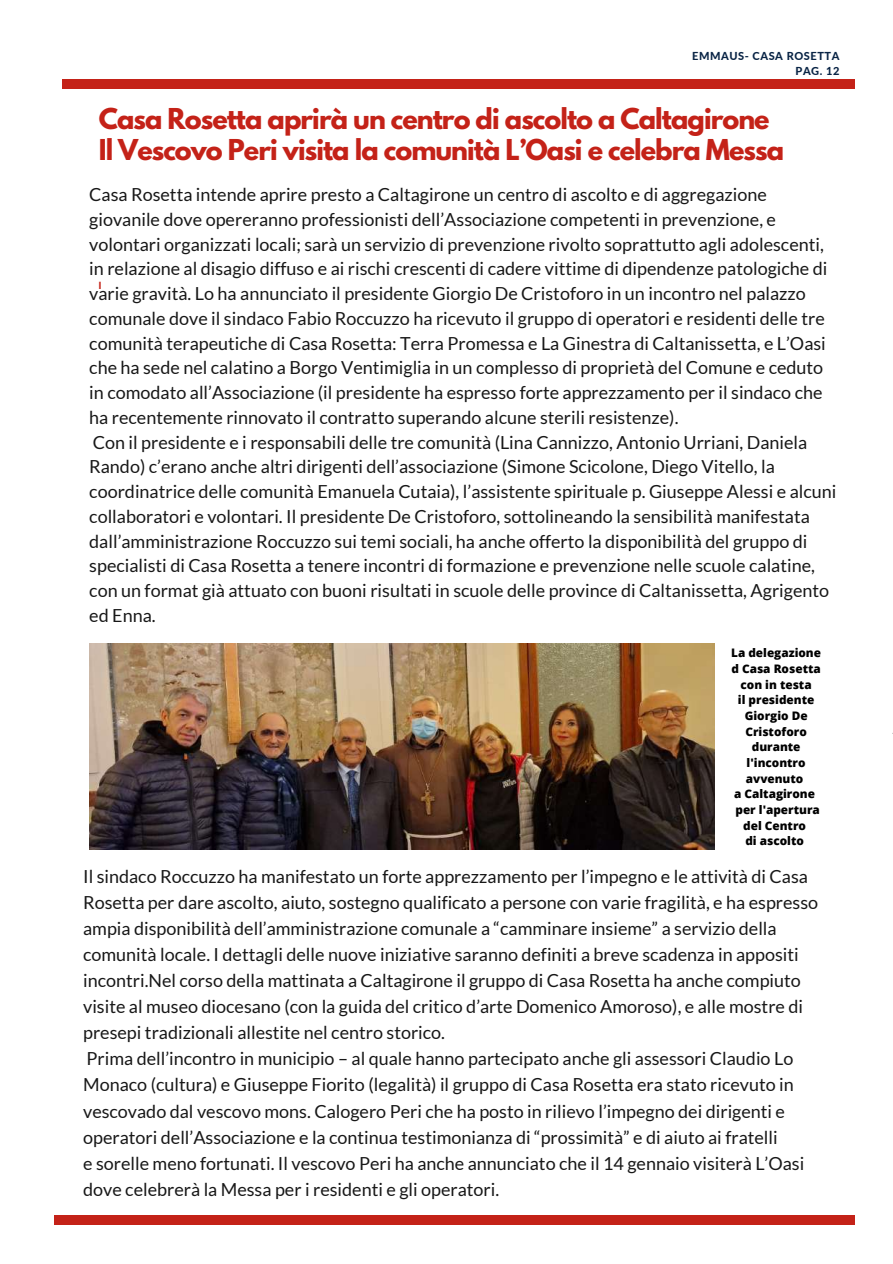
<style>
.page{position:relative;width:893px;height:1264px;background:#fff}
.page>*{position:absolute;margin:0;border:0;box-sizing:border-box;transform-origin:0 0}
.t1{font:700 25.5px/31.8px "League Spartan";letter-spacing:-.035em;color:#c42218}
.t2{font:18px/24.8px "Lato";color:#181818}
.t3{font:800 11.7px/15.6px "Open Sans";color:#000;text-align:center}
.t4{font:800 10.95px/15.3px "Lato";letter-spacing:.05em;color:#092445;text-align:right}
.t5{font:700 8.4px "League Spartan";color:#c42218}
</style>
<div class="page">
<div style="left:55px;top:1215px;width:800px;height:9px;background:#c42218"></div>
<div style="left:62px;top:80px;width:792px;height:9px;background:#c42218"></div>
<img style="left:89px;top:644px;width:625px;height:205px">
<p class="t4" style="left:692px;top:48px;width:149px">EMMAUS- CASA ROSETTA<br>PAG. 12</p>
<h1 class="t1" style="left:99px;top:106px;width:686px">Casa Rosetta aprirà un centro di ascolto a Caltagirone<br>Il Vescovo Peri visita la comunità L’Oasi e celebra Messa</h1>
<p class="t2" style="left:89px;top:182px;width:748px">Casa Rosetta intende aprire presto a Caltagirone un centro di ascolto e di aggregazione giovanile dove opereranno professionisti dell’Associazione competenti in prevenzione, e volontari organizzati locali; sarà un servizio di prevenzione rivolto soprattutto agli adolescenti, in relazione al disagio diffuso e ai rischi crescenti di cadere vittime di dipendenze patologiche di varie gravità. Lo ha annunciato il presidente Giorgio De Cristoforo in un incontro nel palazzo comunale dove il sindaco Fabio Roccuzzo ha ricevuto il gruppo di operatori e residenti delle tre comunità terapeutiche di Casa Rosetta: Terra Promessa e La Ginestra di Caltanissetta, e L’Oasi che ha sede nel calatino a Borgo Ventimiglia in un complesso di proprietà del Comune e ceduto in comodato all’Associazione (il presidente ha espresso forte apprezzamento per il sindaco che ha recentemente rinnovato il contratto superando alcune sterili resistenze).<br>Con il presidente e i responsabili delle tre comunità (Lina Cannizzo, Antonio Urriani, Daniela Rando) c’erano anche altri dirigenti dell’associazione (Simone Scicolone, Diego Vitello, la coordinatrice delle comunità Emanuela Cutaia), l’assistente spirituale p. Giuseppe Alessi e alcuni collaboratori e volontari. Il presidente De Cristoforo, sottolineando la sensibilità manifestata dall’amministrazione Roccuzzo sui temi sociali, ha anche offerto la disponibilità del gruppo di specialisti di Casa Rosetta a tenere incontri di formazione e prevenzione nelle scuole calatine, con un format già attuato con buoni risultati in scuole delle province di Caltanissetta, Agrigento ed Enna.</p>
<p class="t5" style="left:99px;top:281px;width:4px">l</p>
<p class="t3" style="left:731px;top:645px;width:91px">La delegazione d Casa Rosetta con in testa<br>il presidente<br>Giorgio De<br>Cristoforo durante l'incontro avvenuto<br>a Caltagirone per l'apertura del Centro<br>di ascolto</p>
<p class="t2" style="left:83px;top:862px;width:736px;line-height:26.1px">Il sindaco Roccuzzo ha manifestato un forte apprezzamento per l’impegno e le attività di Casa Rosetta per dare ascolto, aiuto, sostegno qualificato a persone con varie fragilità, e ha espresso ampia disponibilità dell’amministrazione comunale a “camminare insieme” a servizio della comunità locale. I dettagli delle nuove iniziative saranno definiti a breve scadenza in appositi incontri.Nel corso della mattinata a Caltagirone il gruppo di Casa Rosetta ha anche compiuto visite al museo diocesano (con la guida del critico d’arte Domenico Amoroso), e alle mostre di presepi tradizionali allestite nel centro storico.<br>Prima dell’incontro in municipio – al quale hanno partecipato anche gli assessori Claudio Lo Monaco (cultura) e Giuseppe Fiorito (legalità) il gruppo di Casa Rosetta era stato ricevuto in vescovado dal vescovo mons. Calogero Peri che ha posto in rilievo l’impegno dei dirigenti e operatori dell’Associazione e la continua testimonianza di “prossimità” e di aiuto ai fratelli<br>e sorelle meno fortunati. Il vescovo Peri ha anche annunciato che il 14 gennaio visiterà L’Oasi dove celebrerà la Messa per i residenti e gli operatori.</p>
</div>
